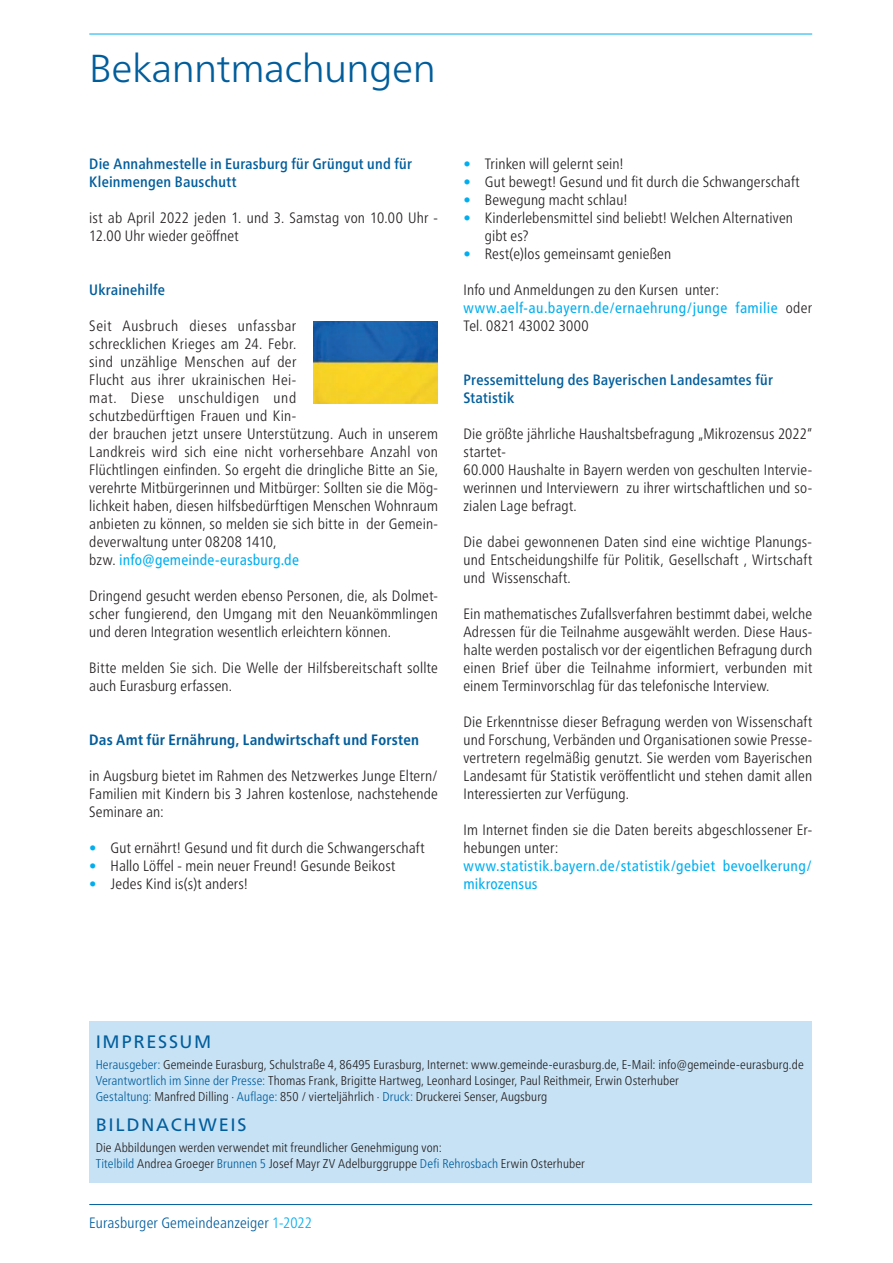
<style>
.page{position:relative;width:893px;height:1263px;background:#fff}
.page>*{position:absolute;margin:0;border:0;box-sizing:border-box;transform-origin:0 0}
.t1{font:300 39px "Frutiger Neue LT";letter-spacing:-.015em;color:#005d9c}
.t2{font:18px "Frutiger Neue LT";letter-spacing:.095em;color:#005d9c}
.t3{font:300 condensed 15px/18px "Frutiger Neue LT";letter-spacing:.015em;color:#231f20}
.t4{font:500 condensed 15px/18px "Frutiger Neue LT";letter-spacing:.015em;color:#005d9c}
.t5{font:condensed 15px/18px "Frutiger Neue LT";letter-spacing:.025em;color:#00aeef}
.t6{font:700 condensed 15px "Frutiger Neue LT";letter-spacing:.015em;color:#005d9c}
.t7{font:300 condensed 15px "Frutiger Neue LT";letter-spacing:.01em;color:#005d9c}
.t8{font:300 condensed 12.75px/16px "Frutiger Neue LT";letter-spacing:.01em;color:#231f20}
.s1{font-weight:400;color:#00aeef}
.s2{color:#00aeef}
.s3{color:#005d9c}
</style>
<div class="page">
<hr style="left:89px;top:34px;width:723px;height:1px;background:#00aeef">
<hr style="left:89px;top:1204px;width:723px;height:1px;background:#005d9c">
<img style="left:313px;top:321px;width:125px;height:82px">
<div style="left:89px;top:1021px;width:723px;height:161px;background:#c7e2f5"></div>
<h1 class="t1" style="left:89px;top:45px;width:348px">Bekanntmachungen</h1>
<p class="t4" style="left:89px;top:154px;width:324px">Die Annahmestelle in Eurasburg für Grüngut und für<br>Kleinmengen Bauschutt</p>
<p class="t3" style="left:89px;top:208px;width:350px">ist ab April 2022 jeden 1. und 3. Samstag von 10.00 Uhr -<br>12.00 Uhr wieder geöffnet</p>
<p class="t4" style="left:89px;top:280px;width:77px">Ukrainehilfe</p>
<p class="t3" style="left:89px;top:316px;width:350px">Seit Ausbruch dieses unfassbar<br>schrecklichen Krieges am 24. Febr.<br>sind unzählige Menschen auf der<br>Flucht aus ihrer ukrainischen Hei-<br>mat. Diese unschuldigen und<br>schutzbedürftigen Frauen und Kin-<br>der brauchen jetzt unsere Unterstützung. Auch in unserem Landkreis wird sich eine nicht vorhersehbare Anzahl von Flüchtlingen einfinden. So ergeht die dringliche Bitte an Sie, verehrte Mitbürgerinnen und Mitbürger: Sollten sie die Mög&shy;lichkeit haben, diesen hilfsbedürftigen Menschen Wohnraum anbieten zu können, so melden sie sich bitte in der Gemein&shy;deverwaltung unter 08208 1410,<br>bzw. <span class="s1">info@gemeinde-eurasburg.de</span></p>
<p class="t3" style="left:89px;top:586px;width:350px;text-align:justify">Dringend gesucht werden ebenso Personen, die, als Dolmet&shy;scher fungierend, den Umgang mit den Neuankömmlingen und deren Integration wesentlich erleichtern können.</p>
<p class="t3" style="left:89px;top:658px;width:350px">Bitte melden Sie sich. Die Welle der Hilfsbereitschaft sollte auch Eurasburg erfassen.</p>
<p class="t6" style="left:89px;top:730px;width:331px">Das Amt für Ernährung, Landwirtschaft und Forsten</p>
<p class="t3" style="left:89px;top:766px;width:350px;text-align:justify">in Augsburg bietet im Rahmen des Netzwerkes Junge Eltern/ Familien mit Kindern bis 3 Jahren kostenlose, nachstehende Seminare an:</p>
<p class="t3" style="left:89px;top:838px;width:337px"><span class="s2">•</span> Gut ernährt! Gesund und fit durch die Schwangerschaft</p>
<p class="t3" style="left:89px;top:856px;width:308px"><span class="s2">•</span> Hallo Löffel - mein neuer Freund! Gesunde Beikost</p>
<p class="t3" style="left:89px;top:874px;width:160px"><span class="s2">•</span> Jedes Kind is(s)t anders!</p>
<p class="t3" style="left:463px;top:154px;width:162px"><span class="s2">•</span> Trinken will gelernt sein!</p>
<p class="t3" style="left:463px;top:172px;width:338px"><span class="s2">•</span> Gut bewegt! Gesund und fit durch die Schwangerschaft</p>
<p class="t3" style="left:463px;top:190px;width:166px"><span class="s2">•</span> Bewegung macht schlau!</p>
<p class="t3" style="left:485px;top:208px;width:310px;text-indent:-21px"><span class="s2">•</span> Kinderlebensmittel sind beliebt! Welchen Alternativen gibt es?</p>
<p class="t3" style="left:463px;top:244px;width:209px"><span class="s2">•</span> Rest(e)los gemeinsamt genießen</p>
<p class="t3" style="left:463px;top:280px;width:350px">Info und Anmeldungen zu den Kursen unter: <span class="s1">www.aelf-au.bayern.de/ernaehrung/junge familie</span> oder<br>Tel. 0821 43002 3000</p>
<p class="t4" style="left:463px;top:370px;width:311px">Pressemittelung des Bayerischen Landesamtes für<br>Statistik</p>
<p class="t3" style="left:463px;top:424px;width:350px">Die größte jährliche Haushaltsbefragung „Mikrozensus 2022“ startet-<br>60.000 Haushalte in Bayern werden von geschulten Intervie&shy;werinnen und Interviewern zu ihrer wirtschaftlichen und so&shy;zialen Lage befragt.</p>
<p class="t3" style="left:463px;top:532px;width:350px;text-align:justify">Die dabei gewonnenen Daten sind eine wichtige Planungs&shy;und Entscheidungshilfe für Politik, Gesellschaft , Wirtschaft und Wissenschaft.</p>
<p class="t3" style="left:463px;top:604px;width:350px;text-align:justify">Ein mathematisches Zufallsverfahren bestimmt dabei, welche Adressen für die Teilnahme ausgewählt werden. Diese Haus&shy;halte werden postalisch vor der eigentlichen Befragung durch einen Brief über die Teilnahme informiert, verbunden mit einem Terminvorschlag für das telefonische Interview.</p>
<p class="t3" style="left:463px;top:712px;width:350px;text-align:justify">Die Erkenntnisse dieser Befragung werden von Wissenschaft und Forschung, Verbänden und Organisationen sowie Presse&shy;vertretern regelmäßig genutzt. Sie werden vom Bayerischen Landesamt für Statistik veröffentlicht und stehen damit allen Interessierten zur Verfügung.</p>
<p class="t3" style="left:463px;top:820px;width:350px">Im Internet finden sie die Daten bereits abgeschlossener Er&shy;hebungen unter:</p>
<p class="t5" style="left:463px;top:856px;width:350px">www.statistik.bayern.de/statistik/gebiet bevoelkerung/ mikrozensus</p>
<p class="t2" style="left:96px;top:1031px;width:117px">IMPRESSUM</p>
<p class="t8" style="left:96px;top:1056px;width:710px"><span class="s3">Herausgeber:</span> Gemeinde Eurasburg, Schulstraße 4, 86495 Eurasburg, Internet: www.gemeinde-eurasburg.de, E-Mail: info@gemeinde-eurasburg.de<br><span class="s3">Verantwortlich im Sinne der Presse:</span> Thomas Frank, Brigitte Hartweg, Leonhard Losinger, Paul Reithmeir, Erwin Osterhuber<br><span class="s3">Gestaltung:</span> Manfred Dilling · <span class="s3">Auflage:</span> 850 / vierteljährlich · <span class="s3">Druck:</span> Druckerei Senser, Augsburg</p>
<p class="t2" style="left:96px;top:1114px;width:152px">BILDNACHWEIS</p>
<p class="t8" style="left:96px;top:1139px;width:491px">Die Abbildungen werden verwendet mit freundlicher Genehmigung von:<br><span class="s3">Titelbild</span> Andrea Groeger <span class="s3">Brunnen 5</span> Josef Mayr ZV Adelburggruppe <span class="s3">Defi Rehrosbach</span> Erwin Osterhuber</p>
<p class="t7" style="left:89px;top:1214px;width:224px">Eurasburger Gemeindeanzeiger <span class="s2">1-2022</span></p>
</div>
